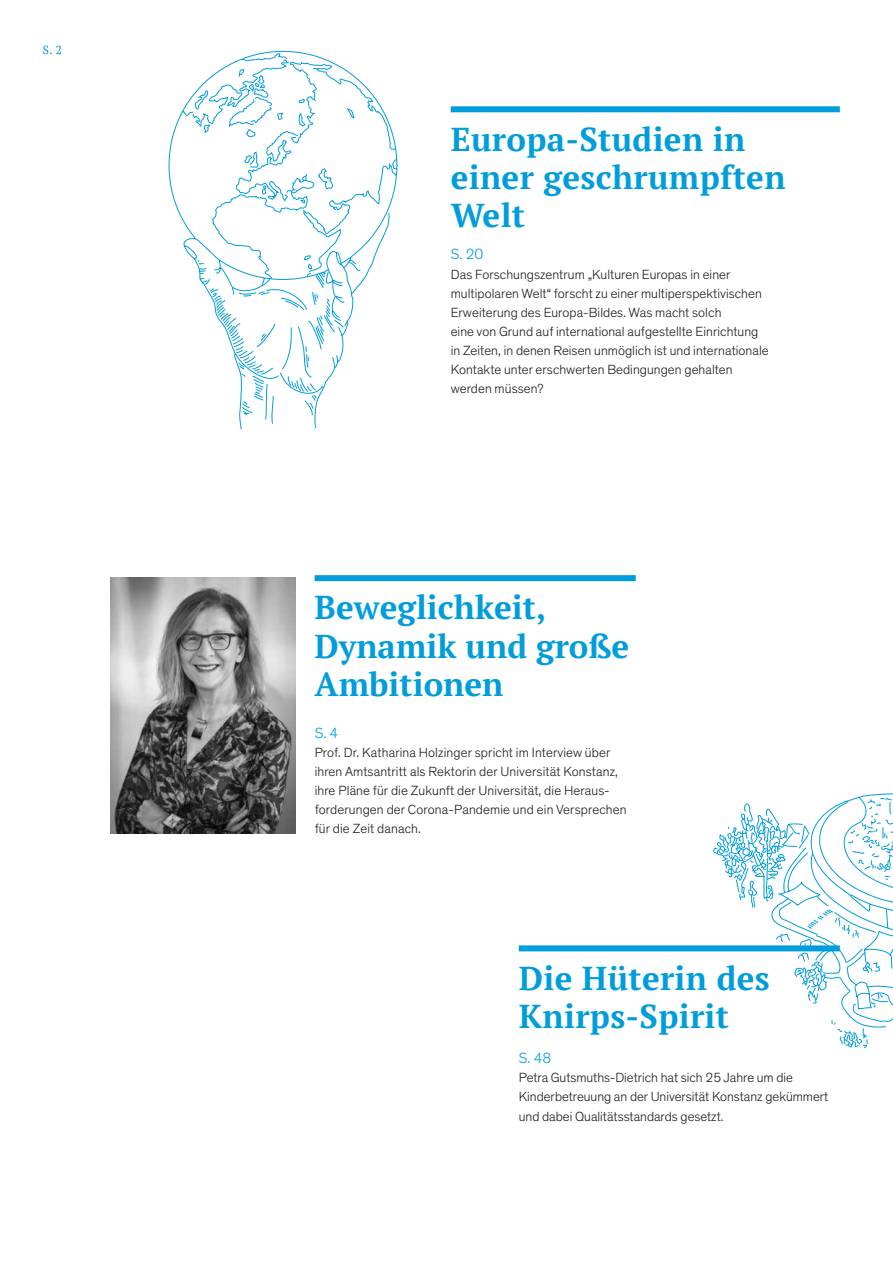
<style>
.page{position:relative;width:893px;height:1263px;background:#fff}
.page>*{position:absolute;margin:0;border:0;box-sizing:border-box;transform-origin:0 0}
.t1{font:700 33px/38.2px "PT Serif";letter-spacing:.01em;color:#009ddc}
.t2{font:300 15px "Theinhardt";color:#009ddc}
.t3{font:300 13.5px/19.2px "Theinhardt";letter-spacing:.005em;color:#1d1d1b}
</style>
<div class="page">
<svg style="left:43px;top:46px;width:18px;height:8px"></svg>
<div style="left:519px;top:945px;width:321px;height:6px;background:#009ddc"></div>
<div style="left:451px;top:106px;width:389px;height:6px;background:#009ddc"></div>
<div style="left:315px;top:575px;width:321px;height:6px;background:#009ddc"></div>
<img style="left:111px;top:577px;width:185px;height:256px">
<svg style="left:168px;top:50px;width:230px;height:380px"></svg>
<svg style="left:191px;top:59px;width:190px;height:356px"></svg>
<svg style="left:716px;top:793px;width:177px;height:255px"></svg>
<svg style="left:724px;top:799px;width:169px;height:247px"></svg>
<h1 class="t1" style="left:451px;top:119px;width:336px">Europa-Studien in einer geschrumpften<br>Welt</h1>
<p class="t2" style="left:451px;top:246px;width:34px">S. 20</p>
<p class="t3" style="left:451px;top:265px;width:319px">Das Forschungszentrum „Kulturen Europas in einer multipolaren Welt“ forscht zu einer multiperspektivischen Erweiterung des Europa-Bildes. Was macht solch<br>eine von Grund auf international aufgestellte Einrichtung in Zeiten, in denen Reisen unmöglich ist und internationale Kontakte unter erschwerten Bedingungen gehalten werden müssen?</p>
<h1 class="t1" style="left:315px;top:588px;width:316px">Beweglichkeit,<br>Dynamik und große<br>Ambitionen</h1>
<p class="t2" style="left:315px;top:724px;width:25px">S. 4</p>
<p class="t3" style="left:315px;top:743px;width:313px">Prof. Dr. Katharina Holzinger spricht im Interview über ihren Amtsantritt als Rektorin der Universität Konstanz, ihre Pläne für die Zukunft der Universität, die Heraus&shy;forderungen der Corona-Pandemie und ein Versprechen für die Zeit danach.</p>
<h1 class="t1" style="left:519px;top:958px;width:253px">Die Hüterin des<br>Knirps-Spirit</h1>
<p class="t2" style="left:519px;top:1049px;width:34px">S. 48</p>
<p class="t3" style="left:519px;top:1068px;width:311px">Petra Gutsmuths-Dietrich hat sich 25 Jahre um die<br>Kinderbetreuung an der Universität Konstanz gekümmert und dabei Qualitätsstandards gesetzt.</p>
</div>
